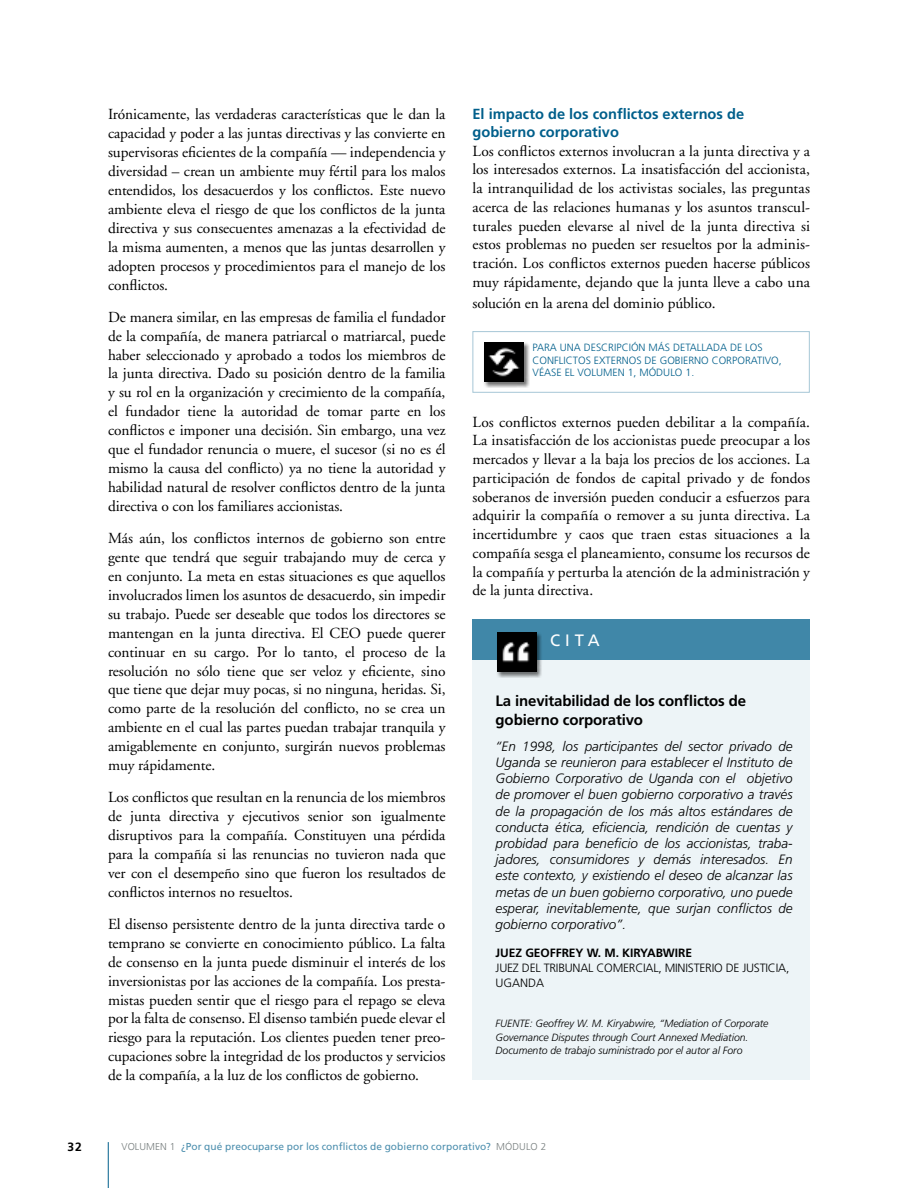
<style>
.page{position:relative;width:918px;height:1188px;background:#fff}
.page>*{position:absolute;margin:0;border:0;box-sizing:border-box;transform-origin:0 0}
.t1{font:16.5px "Frutiger";color:#fff}
.t2{font:15.3px/18.9px "Adobe Garamond";letter-spacing:-.005em;color:#000;text-align:justify}
.t3{font:700 15px/19.5px "Frutiger";letter-spacing:-.01em;color:#000}
.t4{font:700 14.7px/17.5px "Frutiger";color:#005f8b}
.t5{font:italic 300 13.5px/16.2px "Frutiger";color:#000;text-align:justify}
.t6{font:300 12px/15px "Frutiger";letter-spacing:-.02em;color:#000}
.t7{font:700 12px "Frutiger";letter-spacing:-.005em;color:#000}
.t8{font:italic 300 10.5px/13.5px "Frutiger";letter-spacing:-.005em;color:#000}
.t9{font:300 10.5px/12.6px "Frutiger";color:#005f8b}
.t10{font:10.2px "Frutiger";letter-spacing:.01em;color:#4d8fae}
.s1{font-weight:300;font-size:10.05px;color:#777e7e}
.s2{font-weight:300;font-size:9.9px;color:#777e7e}
</style>
<div class="page">
<hr style="left:108px;top:1142px;width:1px;height:46px;background:#005f8b">
<div style="left:472px;top:331px;width:338px;height:62px;border:1px solid #a6c7d6"></div>
<div style="left:483px;top:341px;width:47px;height:47px;background:#000;opacity:.55"></div>
<img style="left:485px;top:342px;width:39px;height:40px">
<div style="left:472px;top:619px;width:338px;height:461px;background:#edf4f7"></div>
<div style="left:472px;top:619px;width:338px;height:41px;background:#4087a8"></div>
<div style="left:496px;top:632px;width:47px;height:46px;background:#000;opacity:.55"></div>
<div style="left:497px;top:633px;width:40px;height:39px;background:#000"></div>
<img style="left:502px;top:642px;width:28px;height:21px">
<p class="t2" style="left:108px;top:105px;width:339px">Irónicamente, las verdaderas características que le dan la capacidad y poder a las juntas directivas y las convierte en supervisoras eficientes de la compañía — independencia y diversidad – crean un ambiente muy fértil para los malos entendidos, los desacuerdos y los conflictos. Este nuevo ambiente eleva el riesgo de que los conflictos de la junta directiva y sus consecuentes amenazas a la efectividad de la misma aumenten, a menos que las juntas desarrollen y adopten procesos y procedimientos para el manejo de los conflictos.</p>
<p class="t2" style="left:108px;top:308px;width:339px">De manera similar, en las empresas de familia el fundador de la compañía, de manera patriarcal o matriarcal, puede haber seleccionado y aprobado a todos los miembros de la junta directiva. Dado su posición dentro de la familia y su rol en la organización y crecimiento de la compañía, el fundador tiene la autoridad de tomar parte en los conflictos e imponer una decisión. Sin embargo, una vez que el fundador renuncia o muere, el sucesor (si no es él mismo la causa del conflicto) ya no tiene la autoridad y habilidad natural de resolver conflictos dentro de la junta directiva o con los familiares accionistas.</p>
<p class="t2" style="left:108px;top:529px;width:339px">Más aún, los conflictos internos de gobierno son entre gente que tendrá que seguir trabajando muy de cerca y en conjunto. La meta en estas situaciones es que aquellos involucrados limen los asuntos de desacuerdo, sin impedir su trabajo. Puede ser deseable que todos los directores se mantengan en la junta directiva. El CEO puede querer continuar en su cargo. Por lo tanto, el proceso de la resolución no sólo tiene que ser veloz y eficiente, sino que tiene que dejar muy pocas, si no ninguna, heridas. Si, como parte de la resolución del conflicto, no se crea un ambiente en el cual las partes puedan trabajar tranquila y amigablemente en conjunto, surgirán nuevos problemas muy rápidamente.</p>
<p class="t2" style="left:108px;top:788px;width:339px">Los conflictos que resultan en la renuncia de los miembros de junta directiva y ejecutivos senior son igualmente disruptivos para la compañía. Constituyen una pérdida para la compañía si las renuncias no tuvieron nada que ver con el desempeño sino que fueron los resultados de conflictos internos no resueltos.</p>
<p class="t2" style="left:108px;top:915px;width:339px">El disenso persistente dentro de la junta directiva tarde o temprano se convierte en conocimiento público. La falta de consenso en la junta puede disminuir el interés de los inversionistas por las acciones de la compañía. Los presta&shy;mistas pueden sentir que el riesgo para el repago se eleva por la falta de consenso. El disenso también puede elevar el riesgo para la reputación. Los clientes pueden tener preo&shy;cupaciones sobre la integridad de los productos y servicios de la compañía, a la luz de los conflictos de gobierno.</p>
<p class="t4" style="left:472px;top:105px;width:273px">El impacto de los conflictos externos de gobierno corporativo</p>
<p class="t2" style="left:472px;top:142px;width:339px">Los conflictos externos involucran a la junta directiva y a los interesados externos. La insatisfacción del accionista, la intranquilidad de los activistas sociales, las preguntas acerca de las relaciones humanas y los asuntos transcul&shy;turales pueden elevarse al nivel de la junta directiva si estos problemas no pueden ser resueltos por la adminis&shy;tración. Los conflictos externos pueden hacerse públicos muy rápidamente, dejando que la junta lleve a cabo una</p>
<p class="t2" style="left:472px;top:294px;width:245px">solución en la arena del dominio público.</p>
<p class="t9" style="left:533px;top:341px;width:250px">PARA UNA DESCRIPCIÓN MÁS DETALLADA DE LOS<br>CONFLICTOS EXTERNOS DE GOBIERNO CORPORATIVO,<br>VÉASE EL VOLUMEN 1, MÓDULO 1.</p>
<p class="t2" style="left:472px;top:413px;width:339px">Los conflictos externos pueden debilitar a la compañía.<br>La insatisfacción de los accionistas puede preocupar a los mercados y llevar a la baja los precios de los acciones. La participación de fondos de capital privado y de fondos soberanos de inversión pueden conducir a esfuerzos para adquirir la compañía o remover a su junta directiva. La incertidumbre y caos que traen estas situaciones a la compañía sesga el planeamiento, consume los recursos de la compañía y perturba la atención de la administración y de la junta directiva.</p>
<p class="t1" style="left:550px;top:630px;width:51px">CITA</p>
<p class="t3" style="left:496px;top:690px;width:252px">La inevitabilidad de los conflictos de gobierno corporativo</p>
<p class="t5" style="left:496px;top:738px;width:299px">“En 1998, los participantes del sector privado de Uganda se reunieron para establecer el Instituto de Gobierno Corporativo de Uganda con el objetivo de promover el buen gobierno corporativo a través de la propagación de los más altos estándares de conducta ética, eficiencia, rendición de cuentas y probidad para beneficio de los accionistas, traba&shy;jadores, consumidores y demás interesados. En este contexto, y existiendo el deseo de alcanzar las metas de un buen gobierno corporativo, uno puede esperar, inevitablemente, que surjan conflictos de gobierno corporativo”.</p>
<p class="t7" style="left:496px;top:946px;width:198px">JUEZ GEOFFREY W. M. KIRYABWIRE</p>
<p class="t6" style="left:496px;top:960px;width:295px">JUEZ DEL TRIBUNAL COMERCIAL, MINISTERIO DE JUSTICIA,<br>UGANDA</p>
<p class="t8" style="left:496px;top:1017px;width:274px">FUENTE: Geoffrey W. M. Kiryabwire, “Mediation of Corporate<br>Governance Disputes through Court Annexed Mediation.<br>Documento de trabajo suministrado por el autor al Foro</p>
<p class="t7" style="left:68px;top:1140px;width:16px">32</p>
<p class="t10" style="left:122px;top:1141px;width:426px"><span class="s1">VOLUMEN 1</span> ¿Por qué preocuparse por los conflictos de gobierno corporativo? <span class="s1">MÓDULO</span> <span class="s2">2</span></p>
</div>
